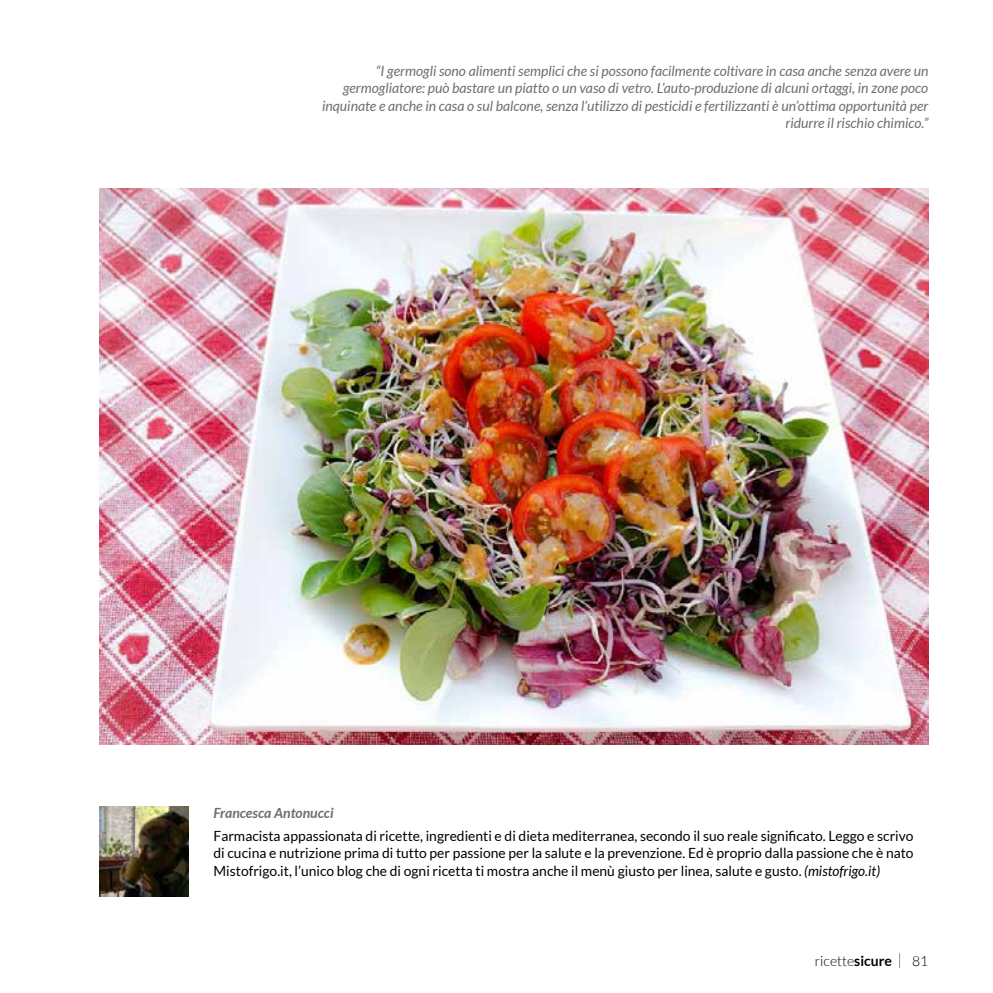
<style>
.page{position:relative;width:993px;height:993px;background:#fff}
.page>*{position:absolute;margin:0;border:0;box-sizing:border-box;transform-origin:0 0}
.t1{font:14px/17.5px "Lato";color:#000;text-align:justify}
.t2{font:italic 14px/17.5px "Lato";color:#6d6e71;text-align:right}
.t3{font:italic 700 14px "Lato";color:#6d6e71}
.t4{font:300 14px "Lato";color:#000}
.s1{font-style:italic}
.s2{font-weight:700}
</style>
<div class="page">
<img style="left:99px;top:189px;width:829px;height:555px">
<img style="left:99px;top:806px;width:90px;height:89px">
<p class="t2" style="left:322px;top:62px;width:607px">“I germogli sono alimenti semplici che si possono facilmente coltivare in casa anche senza avere un germogliatore: può bastare un piatto o un vaso di vetro. L’auto-produzione di alcuni ortaggi, in zone poco inquinate e anche in casa o sul balcone, senza l’utilizzo di pesticidi e fertilizzanti è un’ottima opportunità per ridurre il rischio chimico.”</p>
<p class="t3" style="left:213px;top:804px;width:122px">Francesca Antonucci</p>
<p class="t1" style="left:213px;top:826px;width:701px">Farmacista appassionata di ricette, ingredienti e di dieta mediterranea, secondo il suo reale significato. Leggo e scrivo di cucina e nutrizione prima di tutto per passione per la salute e la prevenzione. Ed è proprio dalla passione che è nato Mistofrigo.it, l’unico blog che di ogni ricetta ti mostra anche il menù giusto per linea, salute e gusto. <span class="s1">(mistofrigo.it)</span></p>
<p class="t4" style="left:814px;top:953px;width:79px">ricette<span class="s2">sicure</span></p>
<p class="t4" style="left:911px;top:953px;width:18px">81</p>
</div>
